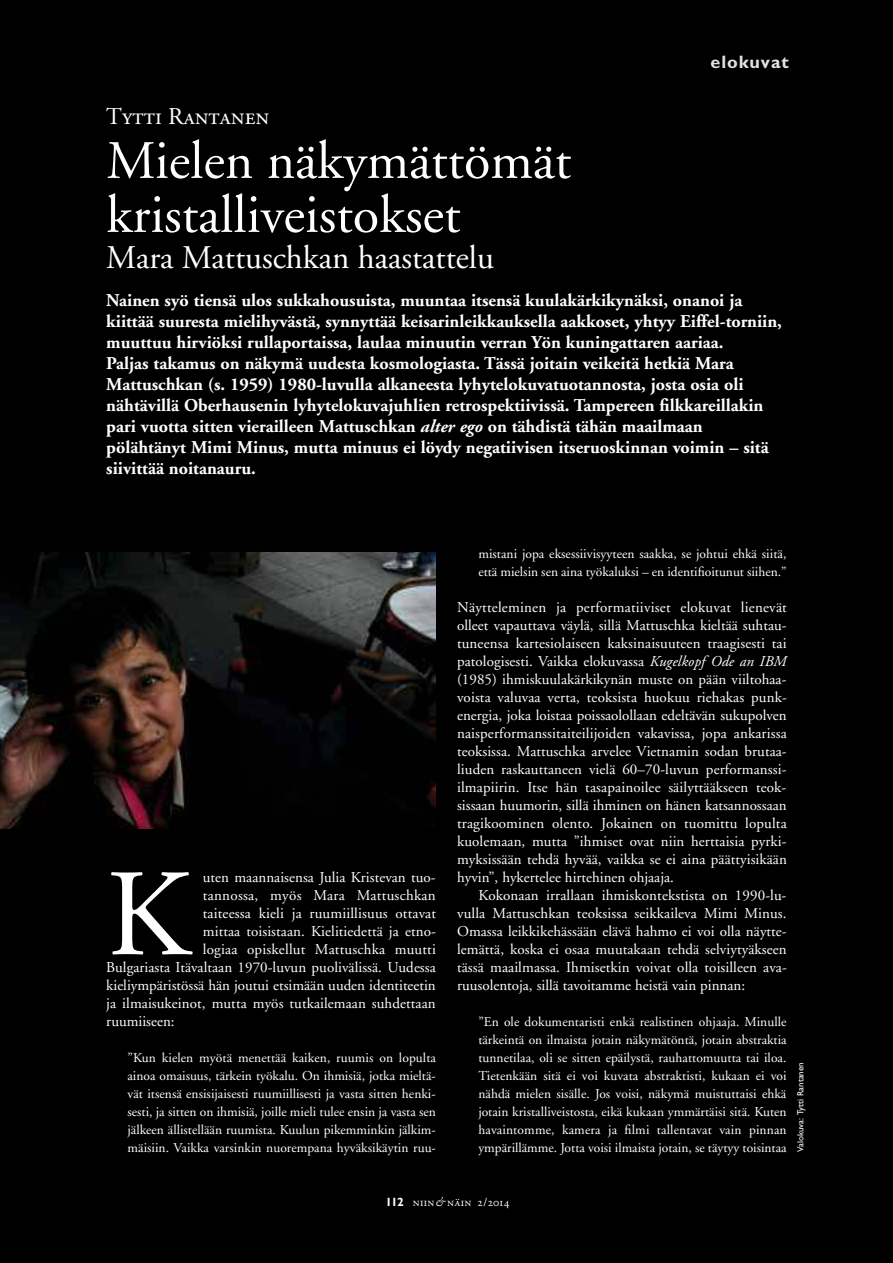
<style>
.page{position:relative;width:893px;height:1263px;background:#000}
.page>*{position:absolute;margin:0;border:0;box-sizing:border-box;transform-origin:0 0}
.t1{font:123.6px "Adobe Garamond";color:#fff}
.t2{font:54px/54px "Adobe Garamond";color:#fff}
.t3{font:33px "Adobe Garamond";color:#fff}
.t4{font:24px "Adobe Garamond Regular SC";color:#fff}
.t5{font:700 18px/21px "Adobe Garamond";color:#fff}
.t6{font:700 18px "Gill Sans";letter-spacing:.05em;color:#e2e2e2}
.t7{font:15px/18px "Adobe Garamond";letter-spacing:.005em;color:#fff;text-align:justify}
.t8{font:13.5px/18px "Adobe Garamond";color:#fff;text-align:justify}
.t9{font:12px "Adobe Garamond Regular SC";letter-spacing:.025em;color:#fff}
.t10{font:9px "Gill Sans";color:#fff}
.s1{font-style:italic}
.s2{font-family:"Gill Sans";font-weight:700}
.s3{font-family:"Adobe Garamond";font-style:italic}
</style>
<div class="page">
<img style="left:0;top:553px;width:436px;height:275px">
<p class="t6" style="left:710px;top:51px;width:80px">elokuvat</p>
<h3 class="t4" style="left:106px;top:107px;width:165px">Tytti Rantanen</h3>
<h2 class="t2" style="left:106px;top:139px;width:466px">Mielen näkymättömät kristalliveistokset</h2>
<h3 class="t3" style="left:106px;top:244px;width:389px">Mara Mattuschkan haastattelu</h3>
<p class="t5" style="left:106px;top:291px;width:677px">Nainen syö tiensä ulos sukkahousuista, muuntaa itsensä kuulakärkikynäksi, onanoi ja kiittää suuresta mielihyvästä, synnyttää keisarinleikkauksella aakkoset, yhtyy Eiffel-torniin, muuttuu hirviöksi rullaportaissa, laulaa minuutin verran Yön kuningattaren aariaa.<br>Paljas takamus on näkymä uudesta kosmologiasta. Tässä joitain veikeitä hetkiä Mara Mattuschkan (s. 1959) 1980-luvulla alkaneesta lyhytelokuvatuotannosta, josta osia oli nähtävillä Oberhausenin lyhytelokuvajuhlien retrospektiivissä. Tampereen filkkareillakin pari vuotta sitten vierailleen Mattuschkan <span class="s1">alter ego</span> on tähdistä tähän maailmaan pölähtänyt Mimi Minus, mutta minuus ei löydy negatiivisen itseruoskinnan voimin – sitä siivittää noitanauru.</p>
<h1 class="t1" style="left:106px;top:866px;width:85px">K</h1>
<p class="t7" style="left:203px;top:870px;width:234px">uten maannaisensa Julia Kristevan tuo-</p>
<p class="t7" style="left:203px;top:888px;width:234px">tannossa, myös Mara Mattuschkan</p>
<p class="t7" style="left:203px;top:906px;width:235px">taiteessa kieli ja ruumiillisuus ottavat</p>
<p class="t7" style="left:203px;top:924px;width:234px">mittaa toisistaan. Kielitiedettä ja etno-</p>
<p class="t7" style="left:203px;top:942px;width:235px">logiaa opiskellut Mattuschka muutti</p>
<p class="t7" style="left:106px;top:960px;width:331px">Bulgariasta Itävaltaan 1970-luvun puolivälissä. Uudessa</p>
<p class="t7" style="left:106px;top:978px;width:331px">kieliympäristössä hän joutui etsimään uuden identiteetin</p>
<p class="t7" style="left:106px;top:996px;width:331px">ja ilmaisukeinot, mutta myös tutkailemaan suhdettaan</p>
<p class="t7" style="left:106px;top:1014px;width:70px">ruumiiseen:</p>
<p class="t8" style="left:128px;top:1050px;width:310px">”Kun kielen myötä menettää kaiken, ruumis on lopulta ainoa omaisuus, tärkein työkalu. On ihmisiä, jotka mieltä&shy;vät itsensä ensisijaisesti ruumiillisesti ja vasta sitten henki&shy;sesti, ja sitten on ihmisiä, joille mieli tulee ensin ja vasta sen jälkeen ällistellään ruumista. Kuulun pikemminkin jälkim&shy;mäisiin. Vaikka varsinkin nuorempana hyväksikäytin ruu-</p>
<p class="t8" style="left:478px;top:546px;width:310px">mistani jopa eksessiivisyyteen saakka, se johtui ehkä siitä, että mielsin sen aina työkaluksi – en identifioitunut siihen.”</p>
<p class="t7" style="left:457px;top:600px;width:331px">Näytteleminen ja performatiiviset elokuvat lienevät olleet vapauttava väylä, sillä Mattuschka kieltää suhtau&shy;tuneensa kartesiolaiseen kaksinaisuuteen traagisesti tai patologisesti. Vaikka elokuvassa <span class="s1">Kugelkopf Ode an IBM </span>(1985) ihmiskuulakärkikynän muste on pään viiltohaa&shy;voista valuvaa verta, teoksista huokuu riehakas punk&shy;energia, joka loistaa poissaolollaan edeltävän sukupolven naisperformanssitaiteilijoiden vakavissa, jopa ankarissa teoksissa. Mattuschka arvelee Vietnamin sodan brutaa&shy;liuden raskauttaneen vielä 60–70-luvun performanssi&shy;ilmapiirin. Itse hän tasapainoilee säilyttääkseen teok&shy;sissaan huumorin, sillä ihminen on hänen katsannossaan tragikoominen olento. Jokainen on tuomittu lopulta kuolemaan, mutta ”ihmiset ovat niin herttaisia pyrki&shy;myksissään tehdä hyvää, vaikka se ei aina päättyisikään hyvin”, hykertelee hirtehinen ohjaaja.</p>
<p class="t7" style="left:457px;top:888px;width:331px;text-indent:21px">Kokonaan irrallaan ihmiskontekstista on 1990-lu&shy;vulla Mattuschkan teoksissa seikkaileva Mimi Minus.<br>Omassa leikkikehässään elävä hahmo ei voi olla näytte&shy;lemättä, koska ei osaa muutakaan tehdä selviytyäkseen tässä maailmassa. Ihmisetkin voivat olla toisilleen ava&shy;ruusolentoja, sillä tavoitamme heistä vain pinnan:</p>
<p class="t8" style="left:478px;top:1014px;width:310px">”En ole dokumentaristi enkä realistinen ohjaaja. Minulle tärkeintä on ilmaista jotain näkymätöntä, jotain abstraktia tunnetilaa, oli se sitten epäilystä, rauhattomuutta tai iloa.<br>Tietenkään sitä ei voi kuvata abstraktisti, kukaan ei voi nähdä mielen sisälle. Jos voisi, näkymä muistuttaisi ehkä jotain kristalliveistosta, eikä kukaan ymmärtäisi sitä. Kuten havaintomme, kamera ja filmi tallentavat vain pinnan ympärillämme. Jotta voisi ilmaista jotain, se täytyy toisintaa</p>
<p class="t10" style="left:797px;top:1152px;width:91px;rotate:-90deg">Valokuva: Tytti Rantanen</p>
<p class="t9" style="left:385px;top:1198px;width:126px"><span class="s2">112</span> niin <span class="s3">&amp;</span> näin 2/2014</p>
</div>
